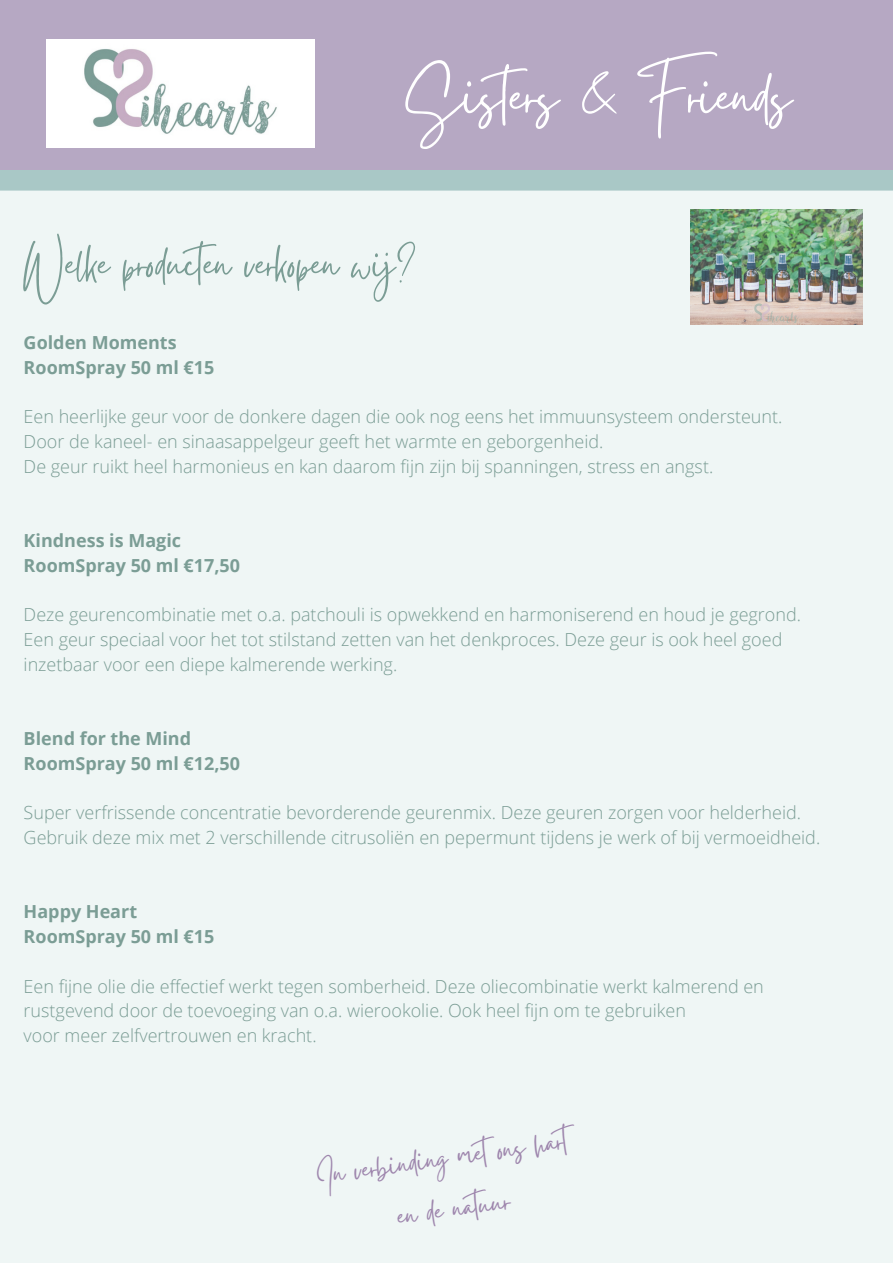
<style>
.page{position:relative;width:893px;height:1264px;background:#fff}
.page>*{position:absolute;margin:0;border:0;box-sizing:border-box;transform-origin:0 0}
.t1{font:72.9px "Gistesy";color:#fff}
.t2{font:52.5px "Gistesy";color:#7b9d95}
.t3{font:37.5px/51.8px "Gistesy";color:#9e86ad;text-align:center}
.t4{font:300 18px/24.8px "Open Sans";color:#7b9d95}
.t5{font:700 18px/24.8px "Open Sans";color:#7b9d95}
</style>
<div class="page">
<div style="left:0;top:0;width:892px;height:1262px;background:#eff6f5"></div>
<div style="left:0;top:170px;width:892px;height:21px;background:#a9c8c6"></div>
<div style="left:0;top:0;width:892px;height:170px;background:#b6a8c3"></div>
<img style="left:47px;top:39px;width:267px;height:108px">
<img style="left:690px;top:209px;width:172px;height:115px">
<h1 class="t1" style="left:405px;top:45px;width:387px">Sisters &amp; Friends</h1>
<h2 class="t2" style="left:24px;top:227px;width:393px">Welke producten verkopen wij?</h2>
<p class="t5" style="left:24px;top:330px;width:192px">Golden Moments<br>RoomSpray 50 ml €15</p>
<p class="t4" style="left:24px;top:404px;width:760px">Een heerlijke geur voor de donkere dagen die ook nog eens het immuunsysteem ondersteunt.<br>Door de kaneel- en sinaasappelgeur geeft het warmte en geborgenheid.<br>De geur ruikt heel harmonieus en kan daarom fijn zijn bij spanningen, stress en angst.</p>
<p class="t5" style="left:24px;top:528px;width:218px">Kindness is Magic<br>RoomSpray 50 ml €17,50</p>
<p class="t4" style="left:24px;top:602px;width:778px">Deze geurencombinatie met o.a. patchouli is opwekkend en harmoniserend en houd je gegrond.<br>Een geur speciaal voor het tot stilstand zetten van het denkproces. Deze geur is ook heel goed inzetbaar voor een diepe kalmerende werking.</p>
<p class="t5" style="left:24px;top:725px;width:218px">Blend for the Mind<br>RoomSpray 50 ml €12,50</p>
<p class="t4" style="left:24px;top:800px;width:798px">Super verfrissende concentratie bevorderende geurenmix. Deze geuren zorgen voor helderheid.<br>Gebruik deze mix met 2 verschillende citrusoliën en pepermunt tijdens je werk of bij vermoeidheid.</p>
<p class="t5" style="left:24px;top:898px;width:192px">Happy Heart<br>RoomSpray 50 ml €15</p>
<p class="t4" style="left:24px;top:973px;width:741px">Een fijne olie die effectief werkt tegen somberheid. Deze oliecombinatie werkt kalmerend en rustgevend door de toevoeging van o.a. wierookolie. Ook heel fijn om te gebruiken<br>voor meer zelfvertrouwen en kracht.</p>
<h3 class="t3" style="left:311px;top:1145px;width:255px;rotate:-8deg">In verbinding met ons hart en de natuur</h3>
</div>
